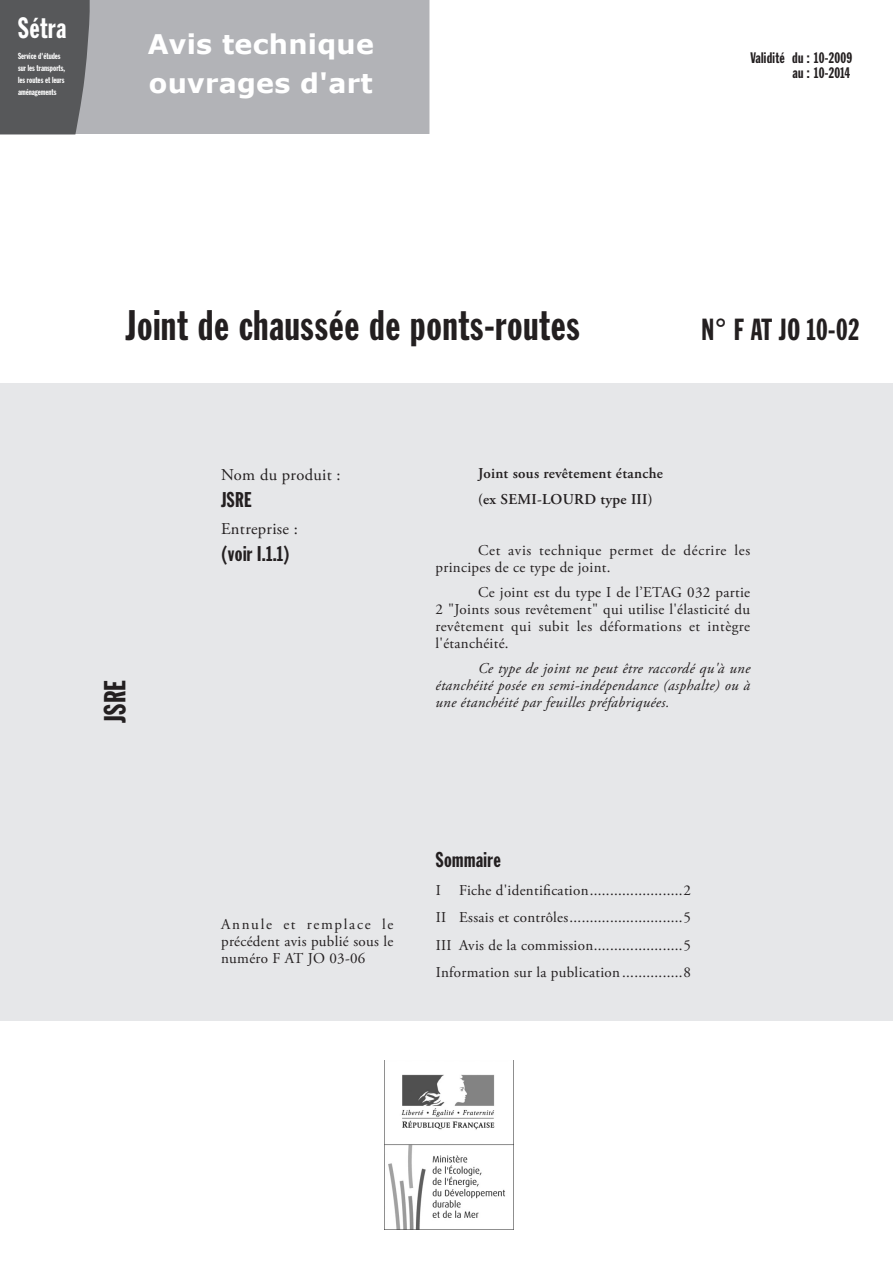
<style>
.page{position:relative;width:893px;height:1263px;background:#fff}
.page>*{position:absolute;margin:0;border:0;box-sizing:border-box;transform-origin:0 0}
.t1{font:42px "Franklin Gothic Extra Cond";letter-spacing:.02em;color:#231f20}
.t2{font:30px "Franklin Gothic Extra Cond";letter-spacing:.02em;color:#231f20}
.t3{font:28.8px "Franklin Gothic Extra Cond";letter-spacing:.02em;color:#fff}
.t4{font:700 27px/39px "Verdana";letter-spacing:.01em;color:#fff}
.t5{font:21px "Franklin Gothic Extra Cond";letter-spacing:.02em;color:#231f20}
.t6{font:16.5px "Adobe Garamond Pro";letter-spacing:.02em;color:#231f20}
.t7{font:15px/17px "Adobe Garamond Pro";letter-spacing:.02em;color:#231f20;text-align:justify}
.t8{font:italic 15px/17px "Adobe Garamond Pro";letter-spacing:.02em;color:#231f20;text-align:justify}
.t9{font:15px/17px "Adobe Garamond Pro";letter-spacing:.045em;color:#231f20}
.t10{font:600 15px/25.5px "Adobe Garamond Pro";letter-spacing:.02em;color:#231f20}
.t11{font:15px/15.3px "Franklin Gothic Extra Cond";letter-spacing:.02em;color:#231f20;text-align:right}
.t12{font:8.7px/12.3px "Franklin Gothic Extra Cond";color:#fff}
</style>
<div class="page">
<div style="left:90px;top:0;width:339px;height:134px;background:#b2b3b7"></div>
<div style="left:0;top:0;width:90px;height:134px;background:#57585a"></div>
<div style="left:0;top:383px;width:893px;height:637px;background:#e6e7e9"></div>
<img style="left:385px;top:1074px;width:128px;height:155px">
<h3 class="t3" style="left:18px;top:17px;width:50px">Sétra</h3>
<p class="t12" style="left:18px;top:50px;width:49px">Service d'études sur les transports, les routes et leurs aménagements</p>
<h3 class="t4" style="left:148px;top:23px;width:228px">Avis tech ni que ouvra ges d'art</h3>
<p class="t11" style="left:750px;top:51px;width:103px">Validité du : 10-2009 au : 10-2014</p>
<h1 class="t1" style="left:125px;top:310px;width:456px">Joint de chaussée de ponts-routes</h1>
<h2 class="t2" style="left:701px;top:319px;width:159px">N° F AT JO 10-02</h2>
<h2 class="t2" style="left:104px;top:723px;width:45px;rotate:-90deg">JSRE</h2>
<p class="t6" style="left:221px;top:468px;width:121px">Nom du produit :</p>
<h3 class="t5" style="left:221px;top:492px;width:32px">JSRE</h3>
<p class="t6" style="left:221px;top:522px;width:78px">Entreprise :</p>
<h3 class="t5" style="left:221px;top:546px;width:70px">(voir I.1.1)</h3>
<p class="t10" style="left:478px;top:462px;width:186px">Joint sous revêtement étanche (ex SEMI-LOURD type III)</p>
<p class="t9" style="left:436px;top:543px;width:316px;text-indent:43px">Cet avis technique permet de décrire les principes de ce type de joint.</p>
<p class="t7" style="left:436px;top:585px;width:316px;text-indent:43px">Ce joint est du type I de l’ETAG 032 partie 2 "Joints sous revêtement" qui utilise l'élasticité du revêtement qui subit les déformations et intègre l'étanchéité.</p>
<p class="t8" style="left:436px;top:661px;width:316px;text-indent:43px">Ce type de joint ne peut être raccordé qu'à une étanchéité posée en semi-indépendance (asphalte) ou à une étanchéité par feuilles préfabriquées.</p>
<p class="t7" style="left:221px;top:917px;width:174px">Annule et remplace le précédent avis publié sous le numéro F AT JO 03-06</p>
<h3 class="t5" style="left:436px;top:852px;width:66px">Sommaire</h3>
<p class="t7" style="left:436px;top:877px;width:257px;line-height:27.6px">I Fiche d'identification .......................2<br>II Essais et contrôles ............................5<br>III Avis de la commission ......................5<br>Information sur la publication ...............8</p>
</div>
